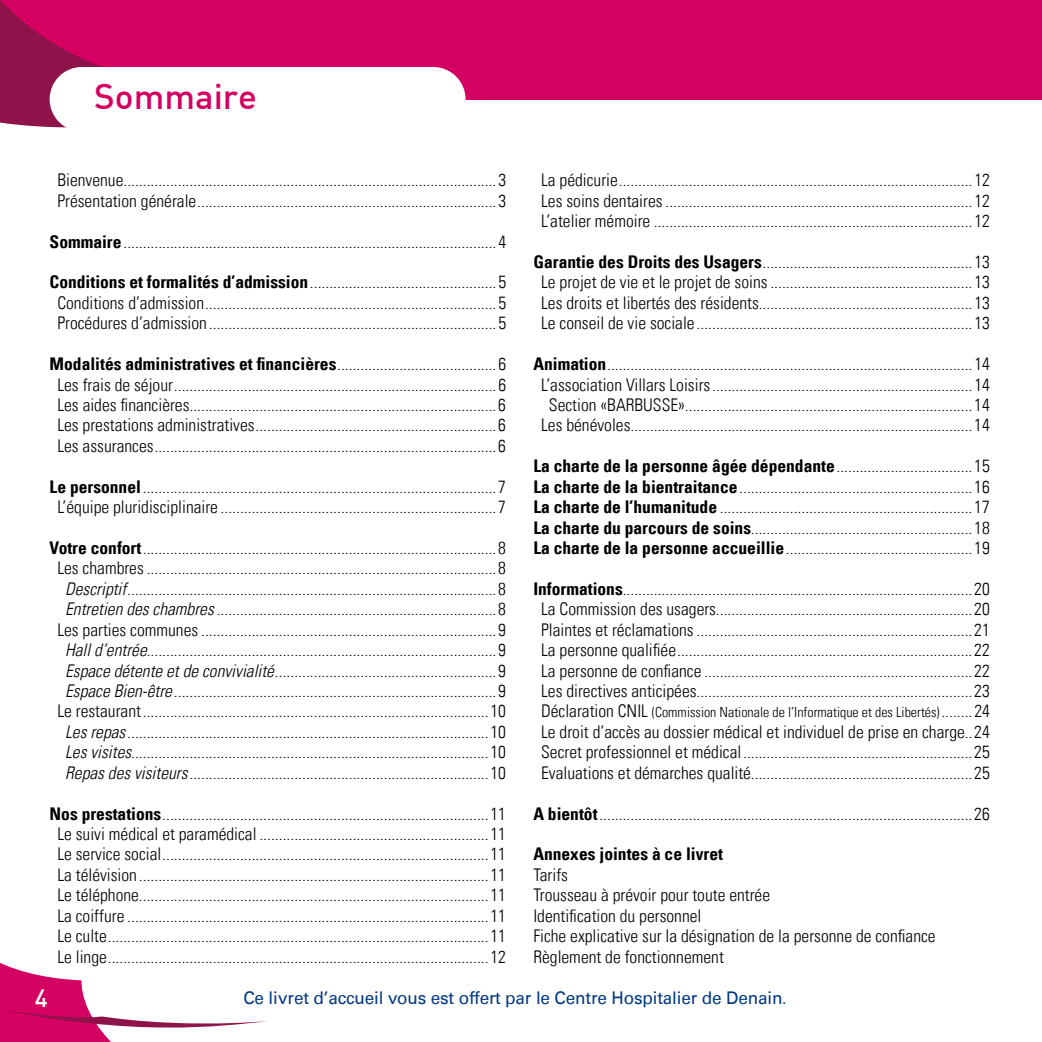
<style>
.page{position:relative;width:1042px;height:1042px;background:#fff}
.page>*{position:absolute;margin:0;border:0;box-sizing:border-box;transform-origin:0 0}
.t1{font:500 35px "DIN";color:#d40062}
.t2{font:500 24.5px "DIN";color:#fff}
.t3{font:300 condensed 17.5px/20.5px "Univers LT";color:#000;text-align:center}
.t4{font:17.5px "Univers LT";letter-spacing:-.01em;color:#003882}
.t5{font:700 condensed 17.5px "Univers LT";color:#000}
.t6{font:300 condensed 14px "Univers LT";color:#000}
.s1{font-weight:700}
.s2{font-style:italic}
.s3{font-size:17.5px}
.s4{font-size:14px}
</style>
<div class="page">
<div style="left:0;top:0;width:1042px;height:99px;background:#d40062"></div>
<svg style="left:0;top:0;width:102px;height:128px;fill:#8d134a"></svg>
<div style="left:81px;top:67px;width:352px;height:65px;background:#fff"></div>
<div style="left:50px;top:67px;width:64px;height:64px;background:#fff;border-radius:50%"></div>
<div style="left:401px;top:67px;width:64px;height:64px;background:#fff;border-radius:50%"></div>
<svg style="left:0;top:963px;width:111px;height:79px;fill:#d40062"></svg>
<svg style="left:1px;top:1009px;width:266px;height:27px"></svg>
<h1 class="t1" style="left:94px;top:74px;width:164px">Sommaire</h1>
<p class="t3" style="left:57px;top:170px;width:450px;text-align:left">Bienvenue................................................................................................3<br>Présentation générale.............................................................................3</p>
<p class="t3" style="left:50px;top:231px;width:458px"><span class="s1">Sommaire</span>................................................................................................4</p>
<p class="t3" style="left:50px;top:272px;width:458px"><span class="s1">Conditions et formalités d’admission</span>................................................5<br>Conditions d’admission...........................................................................5<br>Procédures d’admission..........................................................................5</p>
<p class="t3" style="left:50px;top:354px;width:458px"><span class="s1">Modalités administratives et financières</span>.........................................6<br>Les frais de séjour...................................................................................6<br>Les aides financières...............................................................................6<br>Les prestations administratives..............................................................6<br>Les assurances........................................................................................6</p>
<p class="t3" style="left:50px;top:476px;width:458px"><span class="s1">Le personnel</span>...........................................................................................7<br>L’équipe pluridisciplinaire .......................................................................7</p>
<p class="t3" style="left:50px;top:537px;width:458px;text-align:right"><span class="s1">Votre confort</span>...........................................................................................8<br>Les chambres ..........................................................................................8<br><span class="s2">Descriptif</span>...............................................................................................8<br><span class="s2">Entretien des chambres</span> ........................................................................8<br>Les parties communes ............................................................................9<br><span class="s2">Hall d’entrée</span>..........................................................................................9<br><span class="s2">Espace détente et de convivialité</span>.........................................................9<br><span class="s2">Espace Bien-être</span>...................................................................................9<br>Le restaurant.........................................................................................10<br><span class="s2">Les repas</span>.............................................................................................10<br><span class="s2">Les visites</span>............................................................................................10<br><span class="s2">Repas des visiteurs</span>.............................................................................10</p>
<p class="t3" style="left:50px;top:803px;width:458px"><span class="s1">Nos prestations</span>....................................................................................11<br>Le suivi médical et paramédical ...........................................................11<br>Le service social....................................................................................11<br>La télévision..........................................................................................11<br>Le téléphone..........................................................................................11<br>La coiffure .............................................................................................11<br>Le culte..................................................................................................11<br>Le linge..................................................................................................12</p>
<p class="t3" style="left:541px;top:170px;width:450px;text-align:justify">La pédicurie...........................................................................................12<br>Les soins dentaires ...............................................................................12<br>L’atelier mémoire ..................................................................................12</p>
<p class="t3" style="left:533px;top:252px;width:458px"><span class="s1">Garantie des Droits des Usagers</span>......................................................13<br>Le projet de vie et le projet de soins ....................................................13<br>Les droits et libertés des résidents.......................................................13<br>Le conseil de vie sociale.......................................................................13</p>
<p class="t3" style="left:533px;top:354px;width:458px;text-align:right"><span class="s1">Animation</span>..............................................................................................14<br>L’association Villars Loisirs...................................................................14<br>Section «BARBUSSE»..........................................................................14<br>Les bénévoles........................................................................................14</p>
<p class="t3" style="left:533px;top:456px;width:458px;text-align:justify"><span class="s1">La charte de la personne âgée dépendante</span>...................................15<br><span class="s1">La charte de la bientraitance</span>............................................................16<br><span class="s1">La charte de l’humanitude</span> .................................................................17<br><span class="s1">La charte du parcours de soins</span>.........................................................18<br><span class="s1">La charte de la personne accueillie</span>................................................19</p>
<p class="t3" style="left:533px;top:578px;width:458px"><span class="s1">Informations</span>..........................................................................................20<br>La Commission des usagers..................................................................20<br>Plaintes et réclamations .......................................................................21<br>La personne qualifiée............................................................................22<br>La personne de confiance .....................................................................22<br>Les directives anticipées.......................................................................23</p>
<p class="t6" style="left:541px;top:704px;width:450px"><span class="s3">Déclaration CNIL</span> (Commission Nationale de l’Informatique et des Libertés) <span class="s3">........24</span></p>
<p class="t3" style="left:541px;top:721px;width:450px;text-align:justify">Le droit d’accès au dossier médical et individuel de prise en charge..24<br>Secret professionnel et médical...........................................................25<br>Evaluations et démarches qualité.........................................................25</p>
<p class="t3" style="left:533px;top:803px;width:458px"><span class="s1">A bientôt</span>................................................................................................26</p>
<p class="t5" style="left:533px;top:843px;width:191px">Annexes jointes à ce livret</p>
<p class="t3" style="left:533px;top:864px;width:404px;text-align:left">Tarifs<br>Trousseau à prévoir pour toute entrée<br>Identification du personnel<br>Fiche explicative sur la désignation de la personne de confiance Règlement de fonctionnement</p>
<p class="t4" style="left:243px;top:987px;width:544px">Ce livret d’accueil vous est offert par le Centre Hospitalier de Denain<span class="s4">.</span></p>
<h2 class="t2" style="left:35px;top:982px;width:15px">4</h2>
</div>
